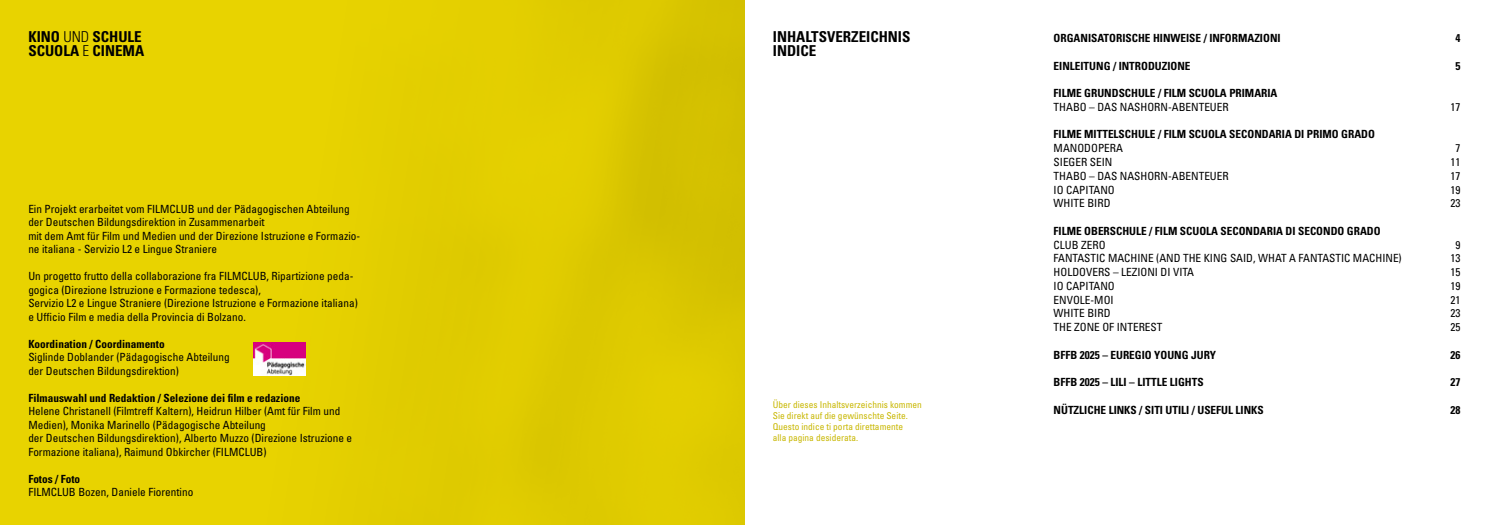
<style>
.page{position:relative;width:1489px;height:525px;background:#fff}
.page>*{position:absolute;margin:0;border:0;box-sizing:border-box;transform-origin:0 0}
.t1{font:700 condensed 15px/13.8px "Univers LT Std";color:#000}
.t2{font:condensed 11.25px/13.5px "Univers LT Std";color:#000}
.t3{font:700 condensed 11.25px "Univers LT Std";color:#000}
.t4{font:condensed 9.38px/11.2px "Univers LT Std";color:#c8b700}
.s1{font-weight:300}
</style>
<div class="page">
<img style="left:0;top:0;width:744px;height:524px">
<img style="left:254px;top:342px;width:52px;height:34px">
<h1 class="t1" style="left:28px;top:30px;width:117px">KINO <span class="s1">UND</span> SCHULE<br>SCUOLA <span class="s1">E</span> CINEMA</h1>
<p class="t3" style="left:1053px;top:31px;width:228px">ORGANISATORISCHE HINWEISE / INFORMAZIONI</p>
<p class="t3" style="left:1455px;top:31px;width:6px">4</p>
<p class="t3" style="left:1053px;top:59px;width:138px">EINLEITUNG / INTRODUZIONE</p>
<p class="t3" style="left:1455px;top:59px;width:6px">5</p>
<p class="t3" style="left:1053px;top:86px;width:225px">FILME GRUNDSCHULE / FILM SCUOLA PRIMARIA</p>
<p class="t2" style="left:1053px;top:100px;width:177px">THABO – DAS NASHORN-ABENTEUER</p>
<p class="t2" style="left:1450px;top:100px;width:11px">17</p>
<p class="t3" style="left:1053px;top:127px;width:323px">FILME MITTELSCHULE / FILM SCUOLA SECONDARIA DI PRIMO GRADO</p>
<p class="t2" style="left:1053px;top:141px;width:71px">MANODOPERA</p>
<p class="t2" style="left:1455px;top:141px;width:6px">7</p>
<p class="t2" style="left:1053px;top:155px;width:60px">SIEGER SEIN</p>
<p class="t2" style="left:1450px;top:155px;width:11px">11</p>
<p class="t2" style="left:1053px;top:169px;width:177px">THABO – DAS NASHORN-ABENTEUER</p>
<p class="t2" style="left:1450px;top:169px;width:11px">17</p>
<p class="t2" style="left:1053px;top:182px;width:63px">IO CAPITANO</p>
<p class="t2" style="left:1450px;top:182px;width:11px">19</p>
<p class="t2" style="left:1053px;top:196px;width:58px">WHITE BIRD</p>
<p class="t2" style="left:1450px;top:196px;width:11px">23</p>
<p class="t3" style="left:1053px;top:224px;width:328px">FILME OBERSCHULE / FILM SCUOLA SECONDARIA DI SECONDO GRADO</p>
<p class="t2" style="left:1053px;top:237px;width:53px">CLUB ZERO</p>
<p class="t2" style="left:1455px;top:237px;width:6px">9</p>
<p class="t2" style="left:1053px;top:251px;width:349px">FANTASTIC MACHINE (AND THE KING SAID, WHAT A FANTASTIC MACHINE)</p>
<p class="t2" style="left:1450px;top:251px;width:11px">13</p>
<p class="t2" style="left:1053px;top:265px;width:142px">HOLDOVERS – LEZIONI DI VITA</p>
<p class="t2" style="left:1450px;top:265px;width:11px">15</p>
<p class="t2" style="left:1053px;top:279px;width:63px">IO CAPITANO</p>
<p class="t2" style="left:1450px;top:279px;width:11px">19</p>
<p class="t2" style="left:1053px;top:292px;width:61px">ENVOLE-MOI</p>
<p class="t2" style="left:1450px;top:292px;width:11px">21</p>
<p class="t2" style="left:1053px;top:306px;width:58px">WHITE BIRD</p>
<p class="t2" style="left:1450px;top:306px;width:11px">23</p>
<p class="t2" style="left:1053px;top:320px;width:110px">THE ZONE OF INTEREST</p>
<p class="t2" style="left:1450px;top:320px;width:11px">25</p>
<p class="t3" style="left:1053px;top:347px;width:164px">BFFB 2025 – EUREGIO YOUNG JURY</p>
<p class="t3" style="left:1450px;top:347px;width:11px">26</p>
<p class="t3" style="left:1053px;top:375px;width:151px">BFFB 2025 – LILI – LITTLE LIGHTS</p>
<p class="t3" style="left:1450px;top:375px;width:11px">27</p>
<p class="t3" style="left:1053px;top:402px;width:212px">NÜTZLICHE LINKS / SITI UTILI / USEFUL LINKS</p>
<p class="t3" style="left:1450px;top:402px;width:11px">28</p>
<h1 class="t1" style="left:772px;top:30px;width:139px">INHALTSVERZEICHNIS<br>INDICE</h1>
<p class="t2" style="left:28px;top:201px;width:333px">Ein Projekt erarbeitet vom FILMCLUB und der Pädagogischen Abteilung der Deutschen Bildungsdirektion in Zusammenarbeit<br>mit dem Amt für Film und Medien und der Direzione Istruzione e Formazio&shy;ne italiana - Servizio L2 e Lingue Straniere</p>
<p class="t2" style="left:28px;top:269px;width:331px">Un progetto frutto della collaborazione fra FILMCLUB, Ripartizione peda&shy;gogica (Direzione Istruzione e Formazione tedesca),<br>Servizio L2 e Lingue Straniere (Direzione Istruzione e Formazione italiana) e Ufficio Film e media della Provincia di Bolzano.</p>
<p class="t3" style="left:28px;top:336px;width:138px">Koordination / Coordinamento</p>
<p class="t2" style="left:28px;top:350px;width:203px">Siglinde Doblander (Pädagogische Abteilung der Deutschen Bildungsdirektion)</p>
<p class="t3" style="left:28px;top:390px;width:273px">Filmauswahl und Redaktion / Selezione dei film e redazione</p>
<p class="t2" style="left:28px;top:404px;width:325px">Helene Christanell (Filmtreff Kaltern), Heidrun Hilber (Amt für Film und Medien), Monika Marinello (Pädagogische Abteilung<br>der Deutschen Bildungsdirektion), Alberto Muzzo (Direzione Istruzione e Formazione italiana), Raimund Obkircher (FILMCLUB)</p>
<p class="t3" style="left:28px;top:471px;width:53px">Fotos / Foto</p>
<p class="t2" style="left:28px;top:485px;width:166px">FILMCLUB Bozen, Daniele Fiorentino</p>
<p class="t4" style="left:772px;top:398px;width:150px">Über dieses Inhaltsverzeichnis kommen Sie direkt auf die gewünschte Seite.<br>Questo indice ti porta direttamente<br>alla pagina desiderata.</p>
</div>
